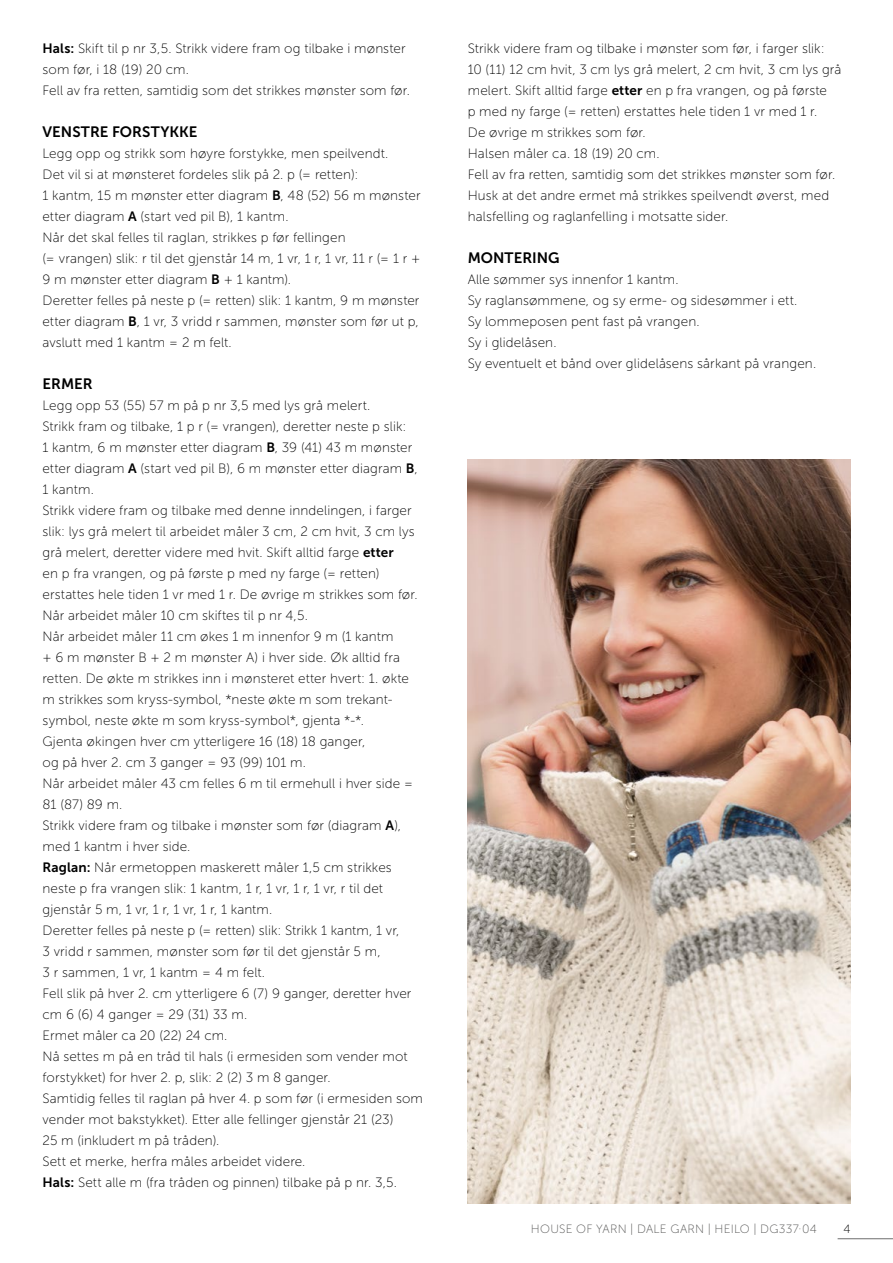
<style>
.page{position:relative;width:893px;height:1263px;background:#fff}
.page>*{position:absolute;margin:0;border:0;box-sizing:border-box;transform-origin:0 0}
.INNHOLD-_Opps{font:15px "Museo Sans 700";color:#000}
.INNHOLD-_Opps-2{font:13.5px/21px "Museo Sans 100";letter-spacing:.01em;color:#000}
.t1{font:12px "Museo Sans 100";letter-spacing:.02em;color:#565655}
.t2{font:12px "Museo Sans 100";color:#000}
.s1{font-family:"Museo Sans 700"}
</style>
<div class="page">
<hr style="left:838px;top:1238px;width:55px;height:1px;background:#6e6e6e">
<img style="left:468px;top:459px;width:382px;height:744px">
<p class="INNHOLD-_Opps-2" style="left:43px;top:38px;width:365px"><span class="s1">Hals:</span> Skift til p nr 3,5. Strikk videre fram og tilbake i mønster som før, i 18 (19) 20 cm.</p>
<p class="INNHOLD-_Opps-2" style="left:43px;top:80px;width:369px">Fell av fra retten, samtidig som det strikkes mønster som før.</p>
<p class="INNHOLD-_Opps" style="left:43px;top:123px;width:156px">VENSTRE FORSTYKKE</p>
<p class="INNHOLD-_Opps-2" style="left:43px;top:143px;width:347px">Legg opp og strikk som høyre forstykke, men speilvendt.</p>
<p class="INNHOLD-_Opps-2" style="left:43px;top:164px;width:317px">Det vil si at mønsteret fordeles slik på 2. p (= retten):</p>
<p class="INNHOLD-_Opps-2" style="left:43px;top:185px;width:380px">1 kantm, 15 m mønster etter diagram <span class="s1">B</span>, 48 (52) 56 m mønster etter diagram <span class="s1">A</span> (start ved pil B), 1 kantm.</p>
<p class="INNHOLD-_Opps-2" style="left:43px;top:227px;width:379px">Når det skal felles til raglan, strikkes p før fellingen<br>(= vrangen) slik: r til det gjenstår 14 m, 1 vr, 1 r, 1 vr, 11 r (= 1 r +<br>9 m mønster etter diagram <span class="s1">B</span> + 1 kantm).</p>
<p class="INNHOLD-_Opps-2" style="left:43px;top:290px;width:378px;text-align:justify">Deretter felles på neste p (= retten) slik: 1 kantm, 9 m mønster etter diagram <span class="s1">B</span>, 1 vr, 3 vridd r sammen, mønster som før ut p, avslutt med 1 kantm = 2 m felt.</p>
<p class="INNHOLD-_Opps" style="left:43px;top:375px;width:52px">ERMER</p>
<p class="INNHOLD-_Opps-2" style="left:43px;top:395px;width:329px">Legg opp 53 (55) 57 m på p nr 3,5 med lys grå melert.</p>
<p class="INNHOLD-_Opps-2" style="left:43px;top:416px;width:365px">Strikk fram og tilbake, 1 p r (= vrangen), deretter neste p slik:</p>
<p class="INNHOLD-_Opps-2" style="left:43px;top:437px;width:377px">1 kantm, 6 m mønster etter diagram <span class="s1">B</span>, 39 (41) 43 m mønster etter diagram <span class="s1">A</span> (start ved pil B), 6 m mønster etter diagram <span class="s1">B</span>,<br>1 kantm.</p>
<p class="INNHOLD-_Opps-2" style="left:43px;top:500px;width:377px">Strikk videre fram og tilbake med denne inndelingen, i farger slik: lys grå melert til arbeidet måler 3 cm, 2 cm hvit, 3 cm lys grå melert, deretter videre med hvit. Skift alltid farge <span class="s1">etter<br></span>en p fra vrangen, og på første p med ny farge (= retten) erstattes hele tiden 1 vr med 1 r. De øvrige m strikkes som før.</p>
<p class="INNHOLD-_Opps-2" style="left:43px;top:605px;width:267px">Når arbeidet måler 10 cm skiftes til p nr 4,5.</p>
<p class="INNHOLD-_Opps-2" style="left:43px;top:626px;width:368px">Når arbeidet måler 11 cm økes 1 m innenfor 9 m (1 kantm<br>+ 6 m mønster B + 2 m mønster A) i hver side. Øk alltid fra retten. De økte m strikkes inn i mønsteret etter hvert: 1. økte m strikkes som kryss-symbol, *neste økte m som trekant&shy;symbol, neste økte m som kryss-symbol*, gjenta *-*.</p>
<p class="INNHOLD-_Opps-2" style="left:43px;top:731px;width:324px">Gjenta økingen hver cm ytterligere 16 (18) 18 ganger, og på hver 2. cm 3 ganger = 93 (99) 101 m.</p>
<p class="INNHOLD-_Opps-2" style="left:43px;top:773px;width:372px">Når arbeidet måler 43 cm felles 6 m til ermehull i hver side =<br>81 (87) 89 m.</p>
<p class="INNHOLD-_Opps-2" style="left:43px;top:815px;width:360px">Strikk videre fram og tilbake i mønster som før (diagram <span class="s1">A</span>), med 1 kantm i hver side.</p>
<p class="INNHOLD-_Opps-2" style="left:43px;top:857px;width:351px"><span class="s1">Raglan:</span> Når ermetoppen maskerett måler 1,5 cm strikkes neste p fra vrangen slik: 1 kantm, 1 r, 1 vr, 1 r, 1 vr, r til det gjenstår 5 m, 1 vr, 1 r, 1 vr, 1 r, 1 kantm.</p>
<p class="INNHOLD-_Opps-2" style="left:43px;top:920px;width:358px">Deretter felles på neste p (= retten) slik: Strikk 1 kantm, 1 vr,<br>3 vridd r sammen, mønster som før til det gjenstår 5 m,<br>3 r sammen, 1 vr, 1 kantm = 4 m felt.</p>
<p class="INNHOLD-_Opps-2" style="left:43px;top:983px;width:370px">Fell slik på hver 2. cm ytterligere 6 (7) 9 ganger, deretter hver cm 6 (6) 4 ganger = 29 (31) 33 m.</p>
<p class="INNHOLD-_Opps-2" style="left:43px;top:1025px;width:186px">Ermet måler ca 20 (22) 24 cm.</p>
<p class="INNHOLD-_Opps-2" style="left:43px;top:1046px;width:367px">Nå settes m på en tråd til hals (i ermesiden som vender mot forstykket) for hver 2. p, slik: 2 (2) 3 m 8 ganger.</p>
<p class="INNHOLD-_Opps-2" style="left:43px;top:1088px;width:382px">Samtidig felles til raglan på hver 4. p som før (i ermesiden som vender mot bakstykket). Etter alle fellinger gjenstår 21 (23)<br>25 m (inkludert m på tråden).</p>
<p class="INNHOLD-_Opps-2" style="left:43px;top:1151px;width:264px">Sett et merke, herfra måles arbeidet videre.</p>
<p class="INNHOLD-_Opps-2" style="left:43px;top:1172px;width:356px"><span class="s1">Hals:</span> Sett alle m (fra tråden og pinnen) tilbake på p nr. 3,5.</p>
<p class="INNHOLD-_Opps-2" style="left:468px;top:38px;width:375px">Strikk videre fram og tilbake i mønster som før, i farger slik:<br>10 (11) 12 cm hvit, 3 cm lys grå melert, 2 cm hvit, 3 cm lys grå melert. Skift alltid farge <span class="s1">etter</span> en p fra vrangen, og på første<br>p med ny farge (= retten) erstattes hele tiden 1 vr med 1 r.<br>De øvrige m strikkes som før.</p>
<p class="INNHOLD-_Opps-2" style="left:468px;top:143px;width:193px">Halsen måler ca. 18 (19) 20 cm.</p>
<p class="INNHOLD-_Opps-2" style="left:468px;top:164px;width:369px">Fell av fra retten, samtidig som det strikkes mønster som før.</p>
<p class="INNHOLD-_Opps-2" style="left:468px;top:185px;width:363px">Husk at det andre ermet må strikkes speilvendt øverst, med halsfelling og raglanfelling i motsatte sider.</p>
<p class="INNHOLD-_Opps" style="left:468px;top:249px;width:93px">MONTERING</p>
<p class="INNHOLD-_Opps-2" style="left:468px;top:269px;width:212px">Alle sømmer sys innenfor 1 kantm.</p>
<p class="INNHOLD-_Opps-2" style="left:468px;top:290px;width:331px">Sy raglansømmene, og sy erme- og sidesømmer i ett.</p>
<p class="INNHOLD-_Opps-2" style="left:468px;top:311px;width:233px">Sy lommeposen pent fast på vrangen.</p>
<p class="INNHOLD-_Opps-2" style="left:468px;top:332px;width:90px">Sy i glidelåsen.</p>
<p class="INNHOLD-_Opps-2" style="left:468px;top:353px;width:350px">Sy eventuelt et bånd over glidelåsens sårkant på vrangen.</p>
<p class="t1" style="left:531px;top:1222px;width:287px">HOUSE OF YARN | DALE GARN | HEILO | DG337·04</p>
<p class="t2" style="left:843px;top:1222px;width:9px">4</p>
</div>
